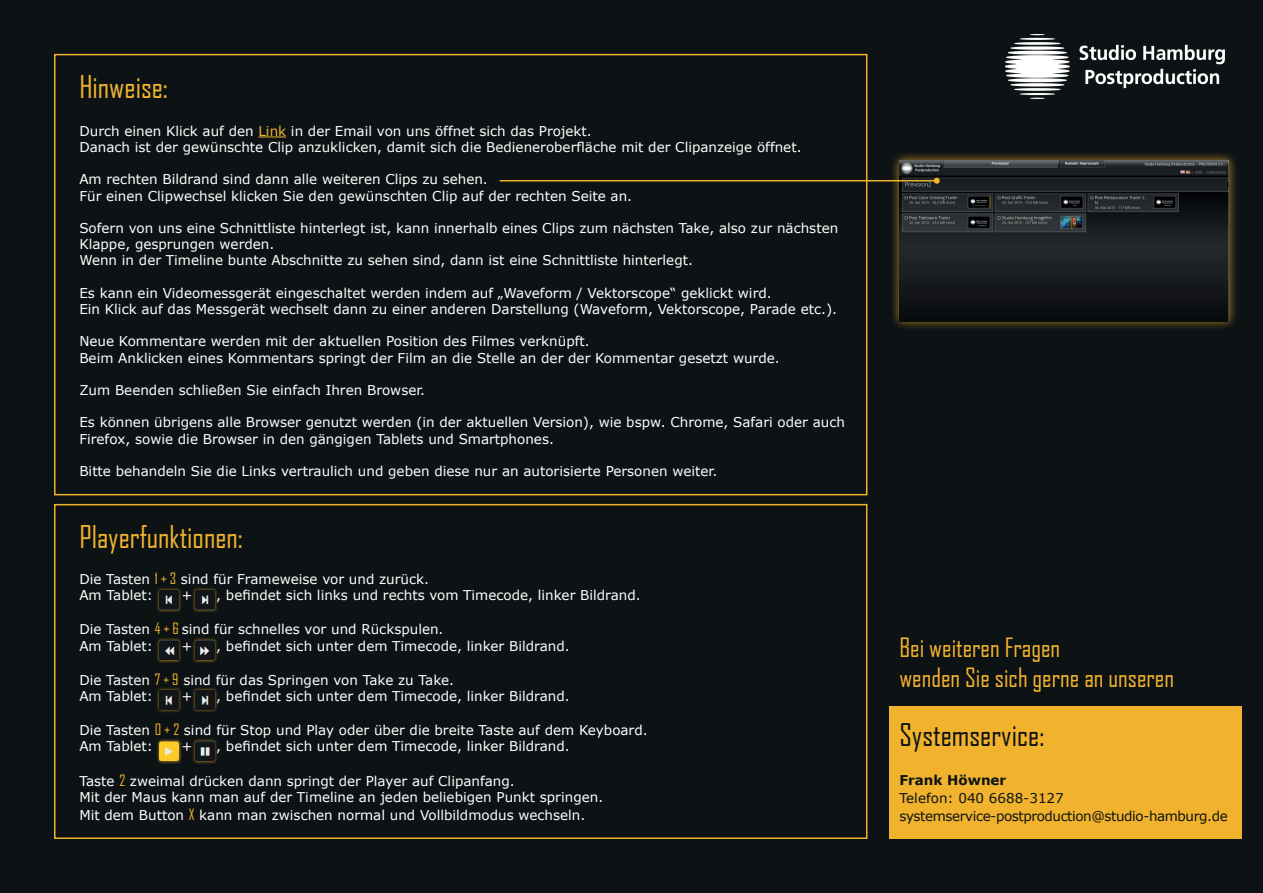
<style>
.page{position:relative;width:1263px;height:893px;background:#0d1214}
.page>*{position:absolute;margin:0;border:0;box-sizing:border-box;transform-origin:0 0}
.t1{font:30px "Agency FB";color:#f1b32d}
.t2{font:30px "Agency FB";color:#0d1214}
.t3{font:25.5px/30px "Agency FB";color:#f1b32d}
.t4{font:13.5px/16.2px "Verdana";color:#fff}
.t5{font:13.5px/18px "Verdana";letter-spacing:-.03em;color:#0d1214}
.t6{font:700 13.5px "Verdana";color:#0d1214}
.s1{color:#f1b32d}
.s2{font-family:"Agency FB";font-size:15px;color:#f1b32d}
</style>
<div class="page">
<div style="left:54px;top:504px;width:813px;height:335px;border:2px solid #f1b32d"></div>
<div style="left:889px;top:707px;width:353px;height:132px;background:#f1b32d"></div>
<svg style="left:258px;top:137px;width:28px;height:1px"></svg>
<div style="left:156px;top:637px;width:26px;height:26px;background:#f1b32d;opacity:.75"></div>
<img style="left:159px;top:641px;width:20px;height:19px">
<div style="left:192px;top:637px;width:26px;height:26px;background:#f1b32d;opacity:.75"></div>
<img style="left:195px;top:641px;width:20px;height:19px">
<div style="left:192px;top:587px;width:26px;height:26px;background:#f1b32d;opacity:.75"></div>
<img style="left:195px;top:590px;width:20px;height:19px">
<div style="left:192px;top:687px;width:26px;height:26px;background:#f1b32d;opacity:.75"></div>
<img style="left:195px;top:690px;width:20px;height:20px">
<div style="left:156px;top:587px;width:27px;height:26px;background:#f1b32d;opacity:.75"></div>
<img style="left:159px;top:590px;width:20px;height:19px">
<div style="left:156px;top:687px;width:26px;height:27px;background:#f1b32d;opacity:.75"></div>
<img style="left:159px;top:690px;width:20px;height:20px">
<div style="left:192px;top:738px;width:26px;height:26px;background:#f1b32d;opacity:.75"></div>
<img style="left:195px;top:742px;width:20px;height:19px">
<div style="left:156px;top:738px;width:26px;height:26px;background:#f1b32d;opacity:.75"></div>
<img style="left:160px;top:742px;width:19px;height:19px">
<div style="left:54px;top:54px;width:813px;height:441px;border:2px solid #f1b32d"></div>
<img style="left:1005px;top:34px;width:220px;height:65px">
<div style="left:890px;top:151px;width:348px;height:179px;background:#f1b32d;opacity:.75"></div>
<img style="left:899px;top:161px;width:330px;height:160px">
<hr style="left:500px;top:180px;width:437px;height:1px;background:#f1b32d">
<svg style="left:934px;top:178px;width:6px;height:6px"></svg>
<h1 class="t1" style="left:79px;top:68px;width:90px">Hinweise:</h1>
<p class="t4" style="left:79px;top:123px;width:724px">Durch einen Klick auf den <span class="s1">Link</span> in der Email von uns öffnet sich das Projekt.<br>Danach ist der gewünschte Clip anzuklicken, damit sich die Bedieneroberfläche mit der Clipanzeige öffnet.</p>
<p class="t4" style="left:79px;top:171px;width:554px">Am rechten Bildrand sind dann alle weiteren Clips zu sehen.<br>Für einen Clipwechsel klicken Sie den gewünschten Clip auf der rechten Seite an.</p>
<p class="t4" style="left:79px;top:220px;width:760px">Sofern von uns eine Schnittliste hinterlegt ist, kann innerhalb eines Clips zum nächsten Take, also zur nächsten<br>Klappe, gesprungen werden.<br>Wenn in der Timeline bunte Abschnitte zu sehen sind, dann ist eine Schnittliste hinterlegt.</p>
<p class="t4" style="left:79px;top:285px;width:759px">Es kann ein Videomessgerät eingeschaltet werden indem auf „Waveform / Vektorscope“ geklickt wird.<br>Ein Klick auf das Messgerät wechselt dann zu einer anderen Darstellung (Waveform, Vektorscope, Parade etc.).</p>
<p class="t4" style="left:79px;top:333px;width:702px">Neue Kommentare werden mit der aktuellen Position des Filmes verknüpft.<br>Beim Anklicken eines Kommentars springt der Film an die Stelle an der der Kommentar gesetzt wurde.</p>
<p class="t4" style="left:79px;top:382px;width:347px">Zum Beenden schließen Sie einfach Ihren Browser.</p>
<p class="t4" style="left:79px;top:414px;width:767px">Es können übrigens alle Browser genutzt werden (in der aktuellen Version), wie bspw. Chrome, Safari oder auch<br>Firefox, sowie die Browser in den gängigen Tablets und Smartphones.</p>
<p class="t4" style="left:79px;top:463px;width:639px">Bitte behandeln Sie die Links vertraulich und geben diese nur an autorisierte Personen weiter.</p>
<h1 class="t1" style="left:79px;top:518px;width:165px">Playerfunktionen:</h1>
<p class="t4" style="left:79px;top:571px;width:351px">Die Tasten <span class="s2">1 + 3</span> sind für Frameweise vor und zurück.<br>Am Tablet:</p>
<p class="t4" style="left:181px;top:587px;width:13px">+</p>
<p class="t4" style="left:216px;top:587px;width:426px">, befindet sich links und rechts vom Timecode, linker Bildrand.</p>
<p class="t4" style="left:79px;top:621px;width:366px">Die Tasten <span class="s2">4 + 6</span> sind für schnelles vor und Rückspulen.<br>Am Tablet:</p>
<p class="t4" style="left:181px;top:637px;width:13px">+</p>
<p class="t4" style="left:216px;top:637px;width:355px">, befindet sich unter dem Timecode, linker Bildrand.</p>
<p class="t4" style="left:79px;top:672px;width:376px">Die Tasten <span class="s2">7 + 9</span> sind für das Springen von Take zu Take.<br>Am Tablet:</p>
<p class="t4" style="left:181px;top:688px;width:13px">+</p>
<p class="t4" style="left:216px;top:688px;width:355px">, befindet sich unter dem Timecode, linker Bildrand.</p>
<p class="t4" style="left:79px;top:722px;width:570px">Die Tasten <span class="s2">0 + 2</span> sind für Stop und Play oder über die breite Taste auf dem Keyboard.<br>Am Tablet:</p>
<p class="t4" style="left:181px;top:738px;width:13px">+</p>
<p class="t4" style="left:216px;top:738px;width:355px">, befindet sich unter dem Timecode, linker Bildrand.</p>
<p class="t4" style="left:79px;top:772px;width:525px">Taste <span class="s2">2</span> zweimal drücken dann springt der Player auf Clipanfang.<br>Mit der Maus kann man auf der Timeline an jeden beliebigen Punkt springen.</p>
<p class="t4" style="left:79px;top:807px;width:507px">Mit dem Button <span class="s2">X</span> kann man zwischen normal und Vollbildmodus wechseln.</p>
<h2 class="t3" style="left:899px;top:632px;width:276px">Bei weiteren Fragen<br>wenden Sie sich gerne an unseren</h2>
<h1 class="t2" style="left:899px;top:716px;width:146px">Systemservice:</h1>
<p class="t6" style="left:899px;top:771px;width:108px">Frank Höwner</p>
<p class="t5" style="left:899px;top:789px;width:330px">Telefon: 040 6688-3127 systemservice-postproduction@studio-hamburg.de</p>
</div>
